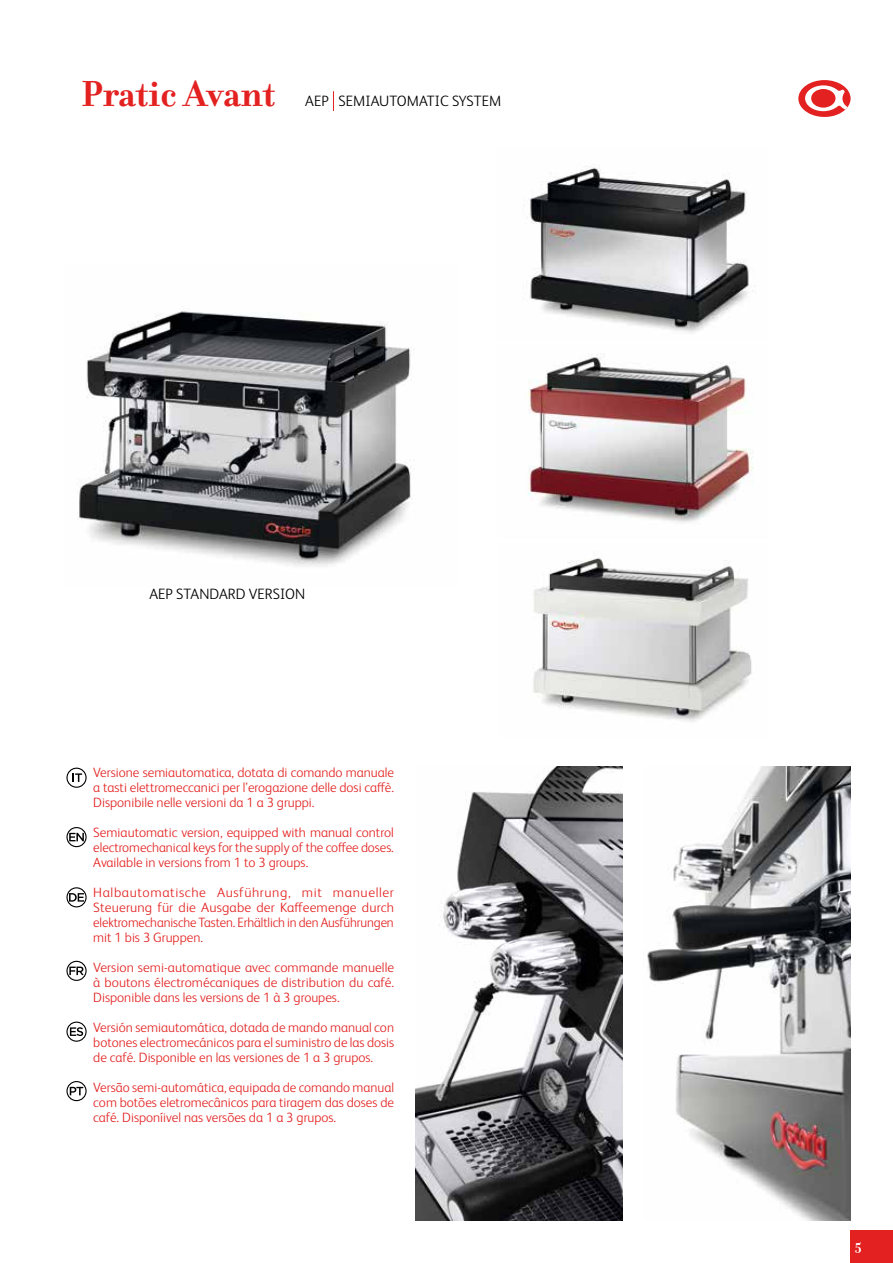
<style>
.page{position:relative;width:893px;height:1263px;background:#fff}
.page>*{position:absolute;margin:0;border:0;box-sizing:border-box;transform-origin:0 0}
.t1{font:700 39px "Filosofia";color:#e32120}
.t2{font:300 15px "FS Albert Pro";color:#000}
.t3{font:700 15px "Filosofia";color:#fff}
.t4{font:300 13.5px/15px "FS Albert Pro";color:#e32120;text-align:justify}
</style>
<div class="page">
<div style="left:850px;top:1231px;width:43px;height:32px;background:#e32120"></div>
<svg style="left:72px;top:773px;width:10px;height:9px"></svg>
<div style="left:66px;top:768px;width:21px;height:20px;border:1px solid #000;border-radius:50%"></div>
<svg style="left:69px;top:893px;width:15px;height:9px"></svg>
<div style="left:66px;top:887px;width:21px;height:20px;border:1px solid #000;border-radius:50%"></div>
<svg style="left:70px;top:1027px;width:13px;height:9px"></svg>
<div style="left:66px;top:1021px;width:21px;height:21px;border:1px solid #000;border-radius:50%"></div>
<svg style="left:69px;top:833px;width:15px;height:8px"></svg>
<div style="left:66px;top:827px;width:21px;height:20px;border:1px solid #000;border-radius:50%"></div>
<svg style="left:69px;top:966px;width:15px;height:9px"></svg>
<div style="left:66px;top:961px;width:21px;height:20px;border:1px solid #000;border-radius:50%"></div>
<svg style="left:70px;top:1087px;width:13px;height:8px"></svg>
<div style="left:66px;top:1081px;width:21px;height:20px;border:1px solid #000;border-radius:50%"></div>
<img style="left:415px;top:766px;width:207px;height:454px">
<img style="left:647px;top:766px;width:203px;height:454px">
<svg style="left:333px;top:91px;width:1px;height:20px"></svg>
<img style="left:77px;top:311px;width:335px;height:255px">
<img style="left:524px;top:166px;width:232px;height:167px">
<img style="left:528px;top:353px;width:225px;height:170px">
<img style="left:533px;top:557px;width:219px;height:165px">
<svg style="left:798px;top:80px;width:53px;height:37px"></svg>
<h1 class="t1" style="left:81px;top:70px;width:196px">Pratic Avant</h1>
<p class="t2" style="left:305px;top:91px;width:198px">AEP SEMIAUTOMATIC SYSTEM</p>
<p class="t2" style="left:149px;top:583px;width:157px">AEP STANDARD VERSION</p>
<p class="t4" style="left:93px;top:764px;width:302px">Versione semiautomatica, dotata di comando manuale a tasti elettromeccanici per l’erogazione delle dosi caffè.<br>Disponibile nelle versioni da 1 a 3 gruppi.</p>
<p class="t4" style="left:93px;top:824px;width:302px">Semiautomatic version, equipped with manual control electromechanical keys for the supply of the coffee doses.<br>Available in versions from 1 to 3 groups.</p>
<p class="t4" style="left:93px;top:884px;width:302px">Halbautomatische Ausführung, mit manueller Steuerung für die Ausgabe der Kaffeemenge durch elektromechanische Tasten. Erhältlich in den Ausführungen mit 1 bis 3 Gruppen.</p>
<p class="t4" style="left:93px;top:959px;width:302px">Version semi-automatique avec commande manuelle à boutons électromécaniques de distribution du café.<br>Disponible dans les versions de 1 à 3 groupes.</p>
<p class="t4" style="left:93px;top:1019px;width:302px">Versión semiautomática, dotada de mando manual con botones electromecánicos para el suministro de las dosis de café. Disponible en las versiones de 1 a 3 grupos.</p>
<p class="t4" style="left:93px;top:1079px;width:302px">Versão semi-automática, equipada de comando manual com botões eletromecânicos para tiragem das doses de café. Disponíivel nas versões da 1 a 3 grupos.</p>
<p class="t3" style="left:855px;top:1235px;width:8px">5</p>
</div>
